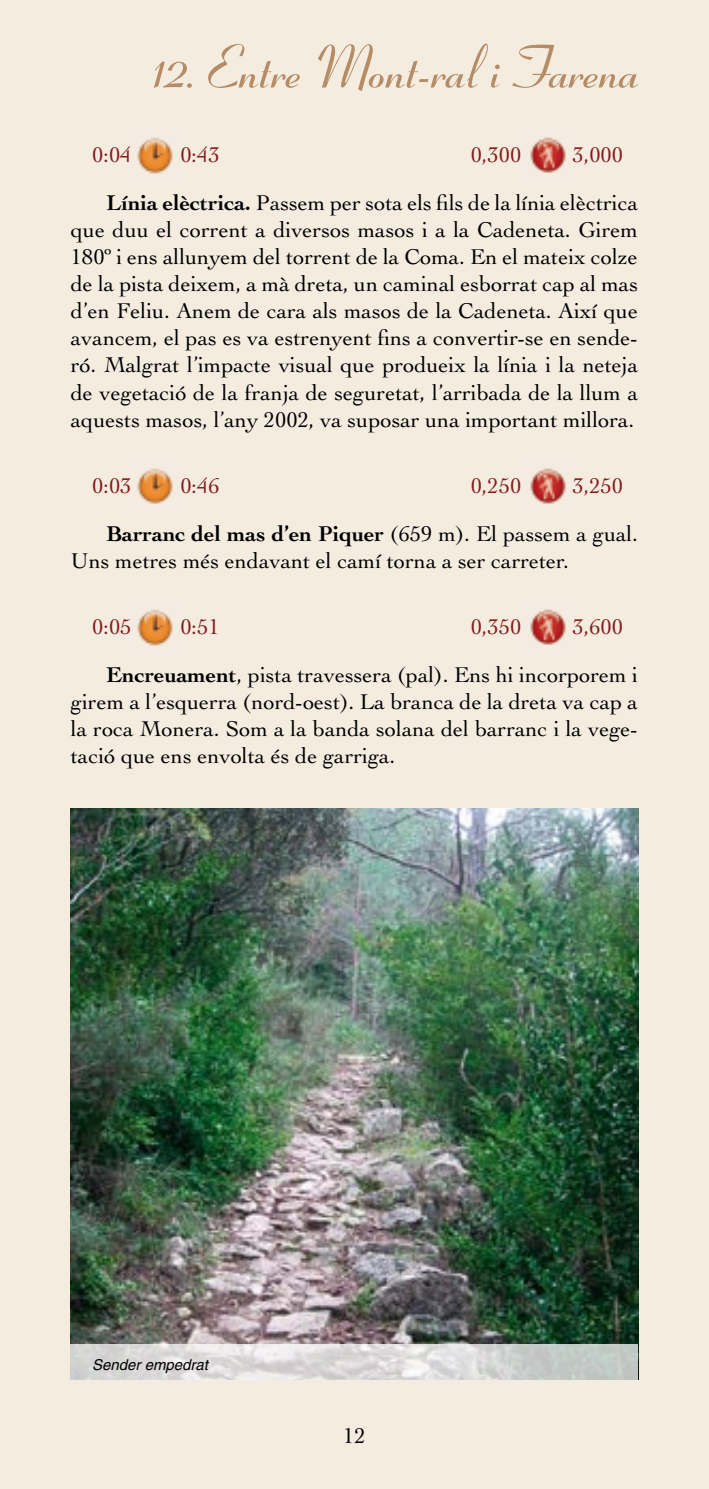
<style>
.page{position:relative;width:709px;height:1489px;background:#fff}
.page>*{position:absolute;margin:0;border:0;box-sizing:border-box;transform-origin:0 0}
.t1{font:700 60px "Coronet";color:#b68c66}
.t2{font:22.5px/27px "Cochin";color:#000}
.t3{font:700 22.5px/48.2px "Cochin";color:#000}
.t4{font:22.5px "Cochin";color:#841c1e}
.t5{font:italic 15px "Helvetica";color:#000}
.s1{color:#841c1e}
.s2{font-weight:700}
.s3{font-weight:400;color:#841c1e}
.s4{font-weight:400}
</style>
<div class="page">
<div style="left:0;top:0;width:708px;height:1488px;background:#f5ece0"></div>
<svg style="left:708px;top:0;width:1px;height:1488px"></svg>
<img style="left:520px;top:128px;width:55px;height:55px">
<img style="left:127px;top:128px;width:56px;height:55px">
<img style="left:520px;top:458px;width:55px;height:55px">
<img style="left:127px;top:458px;width:56px;height:56px">
<img style="left:520px;top:599px;width:55px;height:55px">
<img style="left:127px;top:599px;width:56px;height:56px">
<img style="left:71px;top:808px;width:567px;height:536px">
<svg style="left:71px;top:1344px;width:567px;height:35px;background:#d8d8d7"></svg>
<h1 class="t1" style="left:149px;top:33px;width:490px">12. Entre Mont-ral i Farena</h1>
<p class="t4" style="left:92px;top:142px;width:40px">0:04</p>
<p class="t4" style="left:180px;top:142px;width:29px">0:43</p>
<p class="t4" style="left:471px;top:142px;width:52px">0,300</p>
<p class="t2" style="left:106px;top:131px;width:533px;line-height:48.2px;text-indent:466px"><span class="s1">3,000<br></span><span class="s2">Línia elèctrica.</span> Passem per sota els fils de la línia elèctrica</p>
<p class="t2" style="left:71px;top:217px;width:569px;text-align:justify">que duu el corrent a diversos masos i a la Cadeneta. Girem 180º i ens allunyem del torrent de la Coma. En el mateix colze de la pista deixem, a mà dreta, un caminal esborrat cap al mas d’en Feliu. Anem de cara als masos de la Cadeneta. Així que avancem, el pas es va estrenyent fins a convertir-se en sende&shy;ró. Malgrat l’impacte visual que produeix la línia i la neteja de vegetació de la franja de seguretat, l’arribada de la llum a aquests masos, l’any 2002, va suposar una important millora.</p>
<p class="t4" style="left:92px;top:472px;width:40px">0:03</p>
<p class="t4" style="left:180px;top:472px;width:41px">0:46</p>
<p class="t4" style="left:471px;top:472px;width:52px">0,250</p>
<p class="t3" style="left:106px;top:461px;width:533px;text-indent:466px"><span class="s3">3,250<br></span>Barranc del mas d’en Piquer <span class="s4">(659 m). El passem a gual.</span></p>
<p class="t2" style="left:71px;top:547px;width:499px">Uns metres més endavant el camí torna a ser carreter.</p>
<p class="t2" style="left:106px;top:602px;width:533px;line-height:48.2px;text-indent:466px"><span class="s1">3,600<br></span><span class="s2">Encreuament</span>, pista travessera (pal). Ens hi incorporem i</p>
<p class="t2" style="left:71px;top:688px;width:568px;text-align:justify">girem a l’esquerra (nord-oest). La branca de la dreta va cap a la roca Monera. Som a la banda solana del barranc i la vege&shy;tació que ens envolta és de garriga.</p>
<p class="t4" style="left:92px;top:614px;width:39px">0:05</p>
<p class="t4" style="left:180px;top:613px;width:41px">0:51</p>
<p class="t4" style="left:471px;top:613px;width:52px">0,350</p>
<p class="t5" style="left:92px;top:1356px;width:117px">Sender empedrat</p>
<p class="t2" style="left:343px;top:1421px;width:22px">12</p>
</div>
